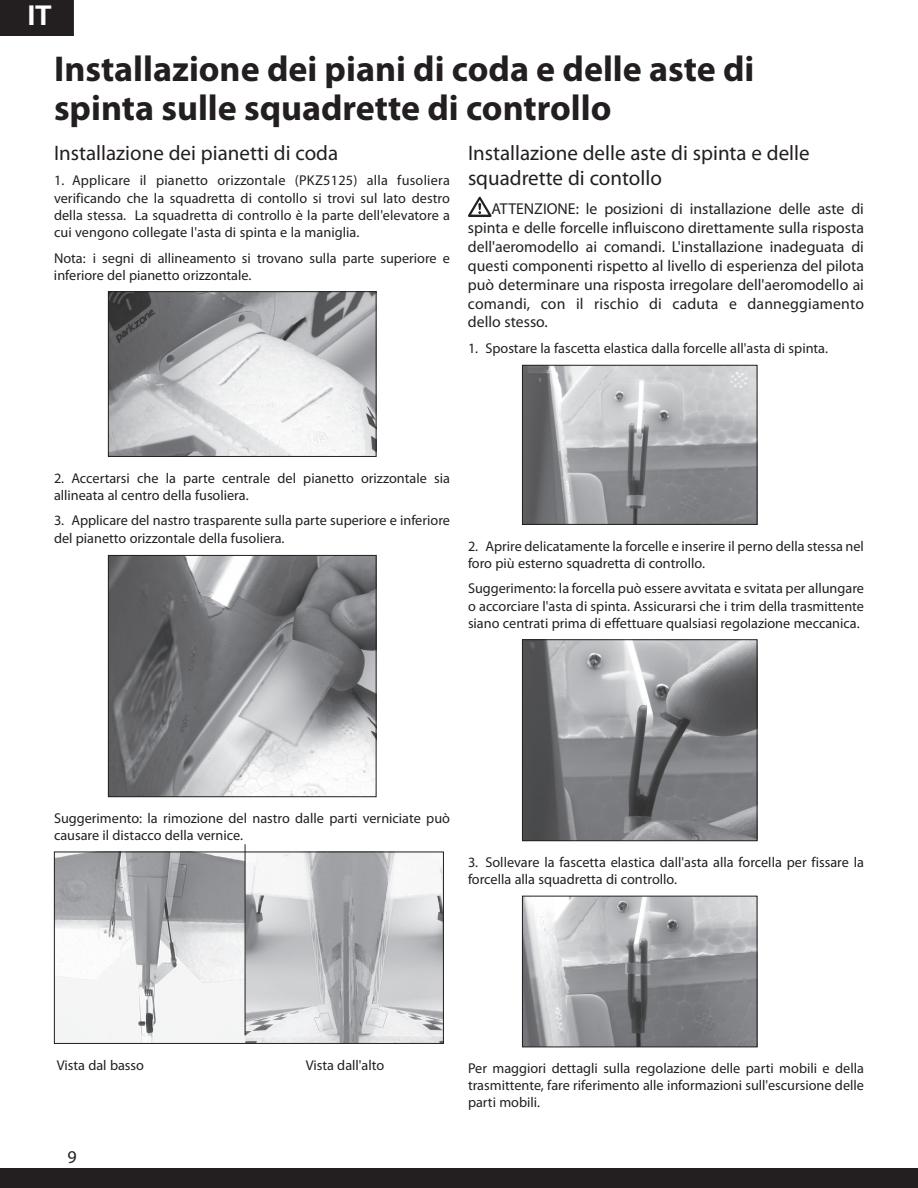
<style>
.page{position:relative;width:918px;height:1188px;background:#fff}
.page>*{position:absolute;margin:0;border:0;box-sizing:border-box;transform-origin:0 0}
.t1{font:700 36px/39px "Myriad Pro";color:#231f20}
.t2{font:700 27px "Univers LT Std";color:#fff}
.t3{font:21px/25.2px "Myriad Pro";color:#231f20}
.t4{font:18px "Myriad Pro";color:#231f20}
.t5{font:15.75px/18.9px "Myriad Pro";letter-spacing:.01em;color:#231f20;text-align:justify}
.t6{font:14.25px/17.1px "Myriad Pro";color:#231f20}
</style>
<div class="page">
<img style="left:110px;top:293px;width:264px;height:162px">
<div style="left:108px;top:291px;width:268px;height:166px;border:1px solid #231f20"></div>
<img style="left:110px;top:557px;width:264px;height:238px">
<div style="left:108px;top:555px;width:268px;height:242px;border:1px solid #231f20"></div>
<img style="left:56px;top:854px;width:386px;height:188px">
<div style="left:54px;top:852px;width:390px;height:192px;border:1px solid #231f20"></div>
<svg style="left:468px;top:197px;width:24px;height:20px"></svg>
<img style="left:524px;top:367px;width:231px;height:156px">
<div style="left:522px;top:365px;width:235px;height:160px;border:1px solid #231f20"></div>
<img style="left:524px;top:641px;width:231px;height:198px">
<div style="left:522px;top:639px;width:235px;height:202px;border:1px solid #231f20"></div>
<img style="left:524px;top:898px;width:231px;height:147px">
<div style="left:522px;top:896px;width:235px;height:151px;border:1px solid #231f20"></div>
<hr style="left:245px;top:844px;width:1px;height:191px;background:#231f20">
<div style="left:0;top:1169px;width:918px;height:19px;background:#231f20"></div>
<div style="left:1px;top:1px;width:72px;height:34px;background:#231f20"></div>
<div style="left:0;top:0;width:74px;height:36px;border:2px solid #231f20"></div>
<h2 class="t2" style="left:28px;top:0;width:26px">it</h2>
<h1 class="t1" style="left:54px;top:48px;width:702px">Installazione dei piani di coda e delle aste di spinta sulle squadrette di controllo</h1>
<h3 class="t3" style="left:54px;top:140px;width:286px">Installazione dei pianetti di coda</h3>
<p class="t6" style="left:54px;top:172px;width:398px;text-align:justify">1. Applicare il pianetto orizzontale (PKZ5125) alla fusoliera verificando che la squadretta di contollo si trovi sul lato destro della stessa. La squadretta di controllo è la parte dell'elevatore a cui vengono collegate l'asta di spinta e la maniglia.</p>
<p class="t6" style="left:54px;top:249px;width:397px">Nota: i segni di allineamento si trovano sulla parte superiore e inferiore del pianetto orizzontale.</p>
<h3 class="t3" style="left:468px;top:140px;width:343px">Installazione delle aste di spinta e delle squadrette di contollo</h3>
<p class="t5" style="left:468px;top:199px;width:398px;text-indent:24px">ATTENZIONE: le posizioni di installazione delle aste di spinta e delle forcelle influiscono direttamente sulla risposta dell'aeromodello ai comandi. L'installazione inadeguata di questi componenti rispetto al livello di esperienza del pilota può determinare una risposta irregolare dell'aeromodello ai comandi, con il rischio di caduta e danneggiamento dello stesso.</p>
<p class="t6" style="left:468px;top:340px;width:362px">1. Spostare la fascetta elastica dalla forcelle all'asta di spinta.</p>
<p class="t6" style="left:54px;top:469px;width:397px">2. Accertarsi che la parte centrale del pianetto orizzontale sia allineata al centro della fusoliera.</p>
<p class="t6" style="left:54px;top:511px;width:397px;line-height:18px">3. Applicare del nastro trasparente sulla parte superiore e inferiore del pianetto orizzontale della fusoliera.</p>
<p class="t6" style="left:468px;top:537px;width:397px">2. Aprire delicatamente la forcelle e inserire il perno della stessa nel foro più esterno squadretta di controllo.</p>
<p class="t6" style="left:468px;top:580px;width:398px;text-align:justify">Suggerimento: la forcella può essere avvitata e svitata per allungare o accorciare l'asta di spinta. Assicurarsi che i trim della trasmittente siano centrati prima di effettuare qualsiasi regolazione meccanica.</p>
<p class="t6" style="left:54px;top:809px;width:398px">Suggerimento: la rimozione del nastro dalle parti verniciate può causare il distacco della vernice.</p>
<p class="t6" style="left:468px;top:853px;width:397px">3. Sollevare la fascetta elastica dall'asta alla forcella per fissare la forcella alla squadretta di controllo.</p>
<p class="t6" style="left:57px;top:1056px;width:89px">Vista dal basso</p>
<p class="t6" style="left:306px;top:1056px;width:80px">Vista dall'alto</p>
<p class="t4" style="left:67px;top:1145px;width:11px">9</p>
<p class="t6" style="left:468px;top:1060px;width:398px;text-align:justify">Per maggiori dettagli sulla regolazione delle parti mobili e della trasmittente, fare riferimento alle informazioni sull'escursione delle parti mobili.</p>
</div>
